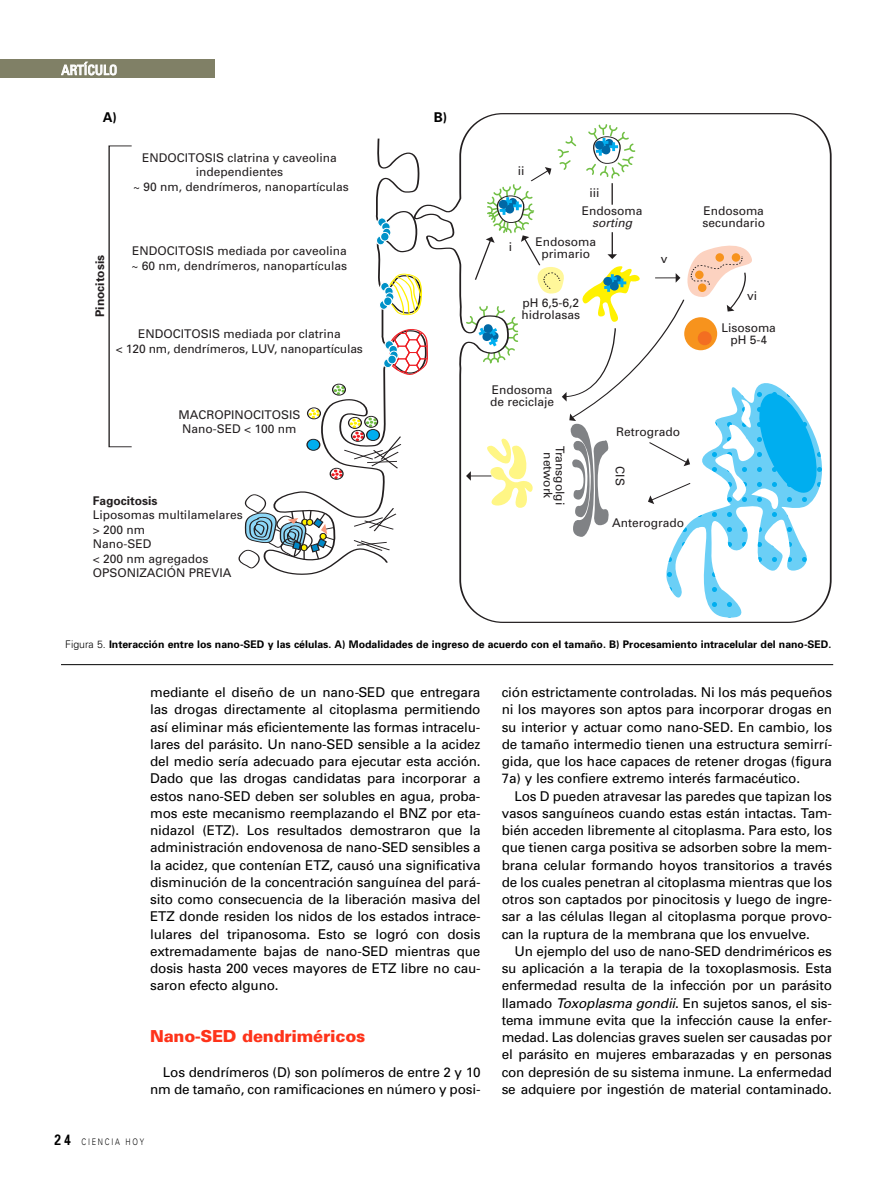
<style>
.page{position:relative;width:893px;height:1191px;background:#fff}
.page>*{position:absolute;margin:0;border:0;box-sizing:border-box;transform-origin:0 0}
.t1{font:900 16.5px "Univers";letter-spacing:-.015em;color:#fe331a}
.t2{font:13.5px/17.2px "Univers";letter-spacing:-.01em;color:#000;text-align:justify}
.t3{font:condensed 13.5px "Univers";letter-spacing:-.005em;color:#fff}
.t4{font:700 13.5px "Univers";color:#000}
.t5{font:12px/14.4px "Univers";color:#231f20;text-align:center}
.t6{font:700 12px "Univers";color:#231f20}
.t7{font:italic 12px "Univers";color:#231f20}
.t8{font:700 10.5px "Univers";color:#000}
.t9{font:300 9px "Univers";letter-spacing:.24em;color:#000;scale:.8 1}
.s1{font-weight:300}
.s2{font-style:italic}
.s3{font-weight:700;font-size:15px}
</style>
<div class="page">
<div style="left:0;top:59px;width:215px;height:19px;background:#808066"></div>
<svg style="left:277px;top:138px;width:133px;height:437px"></svg>
<svg style="left:378px;top:218px;width:8px;height:9px"></svg>
<div style="left:377px;top:217px;width:10px;height:10px;border:1px solid #fff;border-radius:50%"></div>
<svg style="left:382px;top:223px;width:8px;height:8px"></svg>
<div style="left:381px;top:222px;width:10px;height:10px;border:1px solid #fff;border-radius:50%"></div>
<svg style="left:382px;top:228px;width:9px;height:9px"></svg>
<div style="left:382px;top:228px;width:10px;height:9px;border:1px solid #fff;border-radius:50%"></div>
<svg style="left:376px;top:236px;width:9px;height:9px"></svg>
<div style="left:376px;top:235px;width:10px;height:10px;border:1px solid #fff;border-radius:50%"></div>
<div style="left:380px;top:232px;width:9px;height:9px;background:#0092c8;border-radius:50%"></div>
<div style="left:380px;top:232px;width:10px;height:9px;border:1px solid #fff;border-radius:50%"></div>
<svg style="left:381px;top:282px;width:8px;height:9px"></svg>
<div style="left:380px;top:282px;width:10px;height:10px;border:1px solid #fff;border-radius:50%"></div>
<div style="left:385px;top:287px;width:8px;height:9px;background:#0092c8;border-radius:50%"></div>
<div style="left:384px;top:286px;width:10px;height:10px;border:1px solid #fff;border-radius:50%"></div>
<div style="left:385px;top:292px;width:10px;height:10px;border:1px solid #fff;border-radius:50%"></div>
<svg style="left:379px;top:301px;width:9px;height:8px"></svg>
<div style="left:379px;top:300px;width:9px;height:10px;border:1px solid #fff;border-radius:50%"></div>
<div style="left:384px;top:297px;width:8px;height:8px;background:#0092c8;border-radius:50%"></div>
<div style="left:383px;top:296px;width:10px;height:10px;border:1px solid #fff;border-radius:50%"></div>
<svg style="left:389px;top:273px;width:21px;height:43px"></svg>
<svg style="left:388px;top:328px;width:22px;height:47px"></svg>
<svg style="left:385px;top:341px;width:9px;height:8px"></svg>
<div style="left:384px;top:340px;width:10px;height:10px;border:1px solid #fff;border-radius:50%"></div>
<div style="left:389px;top:345px;width:8px;height:9px;background:#0092c8;border-radius:50%"></div>
<div style="left:388px;top:345px;width:10px;height:10px;border:1px solid #fff;border-radius:50%"></div>
<svg style="left:390px;top:351px;width:8px;height:9px"></svg>
<div style="left:389px;top:350px;width:10px;height:10px;border:1px solid #fff;border-radius:50%"></div>
<svg style="left:384px;top:359px;width:8px;height:8px"></svg>
<div style="left:383px;top:358px;width:10px;height:10px;border:1px solid #fff;border-radius:50%"></div>
<div style="left:388px;top:355px;width:8px;height:9px;background:#0092c8;border-radius:50%"></div>
<div style="left:387px;top:355px;width:10px;height:9px;border:1px solid #fff;border-radius:50%"></div>
<div style="left:364px;top:416px;width:14px;height:12px;border:1px solid #231f20;border-radius:50%"></div>
<svg style="left:334px;top:385px;width:11px;height:10px"></svg>
<div style="left:332px;top:383px;width:14px;height:13px;border:1px solid #231f20;border-radius:50%"></div>
<svg style="left:309px;top:409px;width:11px;height:10px"></svg>
<div style="left:307px;top:407px;width:14px;height:12px;border:1px solid #231f20;border-radius:50%"></div>
<div style="left:307px;top:439px;width:13px;height:11px;background:#00aeef;border-radius:50%"></div>
<div style="left:306px;top:439px;width:14px;height:12px;border:1px solid #231f20;border-radius:50%"></div>
<div style="left:330px;top:468px;width:13px;height:12px;border:1px solid #231f20;border-radius:50%"></div>
<svg style="left:331px;top:417px;width:72px;height:62px"></svg>
<svg style="left:352px;top:539px;width:39px;height:13px"></svg>
<svg style="left:352px;top:507px;width:46px;height:25px"></svg>
<svg style="left:238px;top:492px;width:98px;height:78px"></svg>
<div style="left:109px;top:145px;width:23px;height:302px;border:1px solid #231f20"></div>
<svg style="left:410px;top:114px;width:421px;height:509px"></svg>
<hr style="left:61px;top:664px;width:772px;height:1px;background:#000">
<div style="left:432px;top:111px;width:23px;height:22px;background:#fff"></div>
<p class="t3" style="left:61px;top:65px;width:57px">ARTÍCULO</p>
<p class="t4" style="left:103px;top:112px;width:16px">A)</p>
<p class="t4" style="left:434px;top:112px;width:15px">B)</p>
<p class="t5" style="left:133px;top:151px;width:217px">NDOCITOSIS clatrina y caveolin ndependientes<br>~ 90 nm, dendrímeros, nanopartículas</p>
<p class="t6" style="left:95px;top:286px;width:26px;rotate:-90deg">it i</p>
<p class="t6" style="left:95px;top:317px;width:12px;rotate:-90deg">Pi</p>
<p class="t5" style="left:132px;top:245px;width:217px;text-align:right">ENDOCITOSIS mediada por caveolina<br>60 nm, dendrímeros, nanopartículas</p>
<p class="t5" style="left:116px;top:328px;width:249px">ENDOCITOSIS mediada por clatrina<br>&lt; 120 nm, dendrímeros, LUV, nanopartículas</p>
<p class="t5" style="left:178px;top:408px;width:124px">MACROPINOCITOSIS<br>Nano-SED &lt; 100 nm</p>
<p class="t6" style="left:99px;top:496px;width:59px">agocitosis</p>
<p class="t5" style="left:99px;top:509px;width:145px">iposomas multilamelares</p>
<p class="t5" style="left:103px;top:523px;width:44px">200 nm</p>
<p class="t5" style="left:102px;top:538px;width:51px">ano-SED</p>
<p class="t5" style="left:103px;top:552px;width:107px">200 nm agregados</p>
<p class="t5" style="left:93px;top:566px;width:140px">OPSONIZACIÓN PREVIA</p>
<p class="t5" style="left:589px;top:186px;width:12px">iii</p>
<p class="t5" style="left:589px;top:205px;width:55px">ndosoma</p>
<p class="t7" style="left:598px;top:218px;width:36px">orting</p>
<p class="t5" style="left:543px;top:237px;width:55px;line-height:12px">ndosoma rimario</p>
<p class="t5" style="left:529px;top:297px;width:53px;line-height:12px;text-align:left">H 6,5-6,2 idrolasas</p>
<p class="t5" style="left:497px;top:385px;width:58px;line-height:12px;text-align:left">ndosoma e reciclaje</p>
<p class="t5" style="left:566px;top:445px;width:9px;rotate:90deg">T</p>
<p class="t5" style="left:566px;top:476px;width:30px;rotate:90deg">g lgi</p>
<p class="t5" style="left:554px;top:466px;width:5px;rotate:90deg">t</p>
<p class="t5" style="left:554px;top:492px;width:8px;rotate:90deg">k</p>
<p class="t5" style="left:624px;top:425px;width:57px">etrogrado</p>
<p class="t5" style="left:626px;top:466px;width:21px;rotate:90deg">CIS</p>
<p class="t5" style="left:612px;top:516px;width:73px">Anterogrado</p>
<p class="t5" style="left:708px;top:206px;width:58px;line-height:12px;text-align:left">ndosoma ecundario</p>
<p class="t5" style="left:747px;top:290px;width:12px">vi</p>
<p class="t5" style="left:728px;top:323px;width:49px;line-height:12px">isosoma<br>H 5-4</p>
<p class="t8" style="left:65px;top:640px;width:768px"><span class="s1">Figura 5.</span> Interacción entre los nano-SED y las células. A) Modalidades de ingreso de acuerdo con el tamaño. B) Procesamiento intracelular del nano-SED.</p>
<p class="t2" style="left:150px;top:685px;width:332px">mediante el diseño de un nano<span class="s2">-</span>SED que entregara las drogas directamente al citoplasma permitiendo así eliminar más eficientemente las formas intracelu&shy;lares del parásito. Un nano-SED sensible a la acidez del medio sería adecuado para ejecutar esta acción.<br>Dado que las drogas candidatas para incorporar a estos nano-SED deben ser solubles en agua, proba&shy;mos este mecanismo reemplazando el BNZ por eta&shy;nidazol (ETZ). Los resultados demostraron que la administración endovenosa de nano-SED sensibles a la acidez, que contenían ETZ, causó una significativa disminución de la concentración sanguínea del pará&shy;sito como consecuencia de la liberación masiva del ETZ donde residen los nidos de los estados intrace&shy;lulares del tripanosoma. Esto se logró con dosis extremadamente bajas de nano-SED mientras que dosis hasta 200 veces mayores de ETZ libre no cau&shy;saron efecto alguno.</p>
<p class="t1" style="left:150px;top:1030px;width:217px">Nano-SED dendriméricos</p>
<p class="t2" style="left:150px;top:1064px;width:332px;text-align:right">Los dendrímeros (D) son polímeros de entre 2 y 10 nm de tamaño, con ramificaciones en número y posi-</p>
<p class="t9" style="left:55px;top:1138px;width:113px"><span class="s3">24</span> CIENCIA HOY</p>
<p class="t2" style="left:502px;top:685px;width:332px">ción estrictamente controladas. Ni los más pequeños ni los mayores son aptos para incorporar drogas en su interior y actuar como nano-SED. En cambio, los de tamaño intermedio tienen una estructura semirrí&shy;gida, que los hace capaces de retener drogas (figura 7a) y les confiere extremo interés farmacéutico.</p>
<p class="t2" style="left:502px;top:788px;width:332px;text-indent:13px">Los D pueden atravesar las paredes que tapizan los vasos sanguíneos cuando estas están intactas. Tam&shy;bién acceden libremente al citoplasma. Para esto, los que tienen carga positiva se adsorben sobre la mem&shy;brana celular formando hoyos transitorios a través de los cuales penetran al citoplasma mientras que los otros son captados por pinocitosis y luego de ingre&shy;sar a las células llegan al citoplasma porque provo&shy;can la ruptura de la membrana que los envuelve.</p>
<p class="t2" style="left:502px;top:943px;width:332px;text-indent:13px">Un ejemplo del uso de nano-SED dendriméricos es su aplicación a la terapia de la toxoplasmosis. Esta enfermedad resulta de la infección por un parásito llamado <span class="s2">Toxoplasma gondii</span>. En sujetos sanos, el sis&shy;tema immune evita que la infección cause la enfer&shy;medad. Las dolencias graves suelen ser causadas por el parásito en mujeres embarazadas y en personas con depresión de su sistema inmune. La enfermedad se adquiere por ingestión de material contaminado.</p>
</div>
